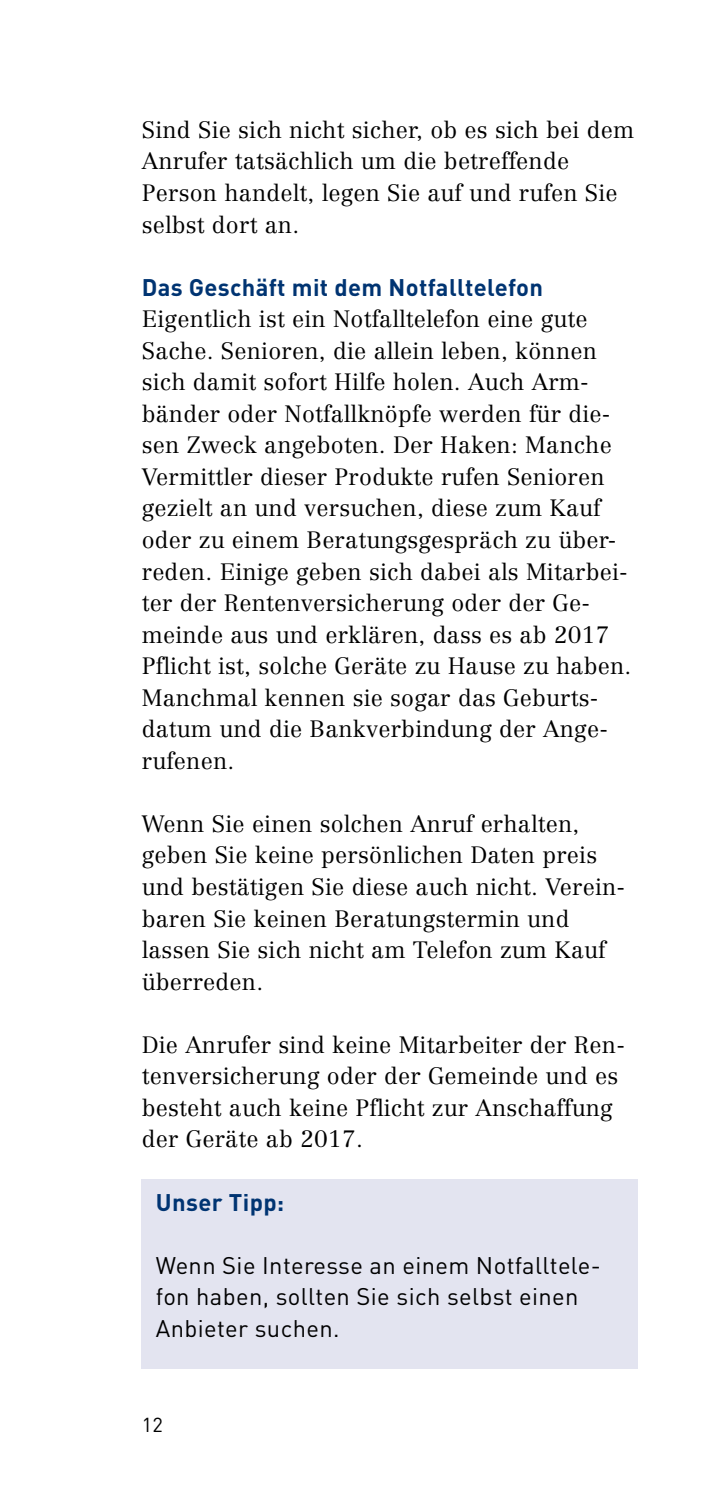
<style>
.page{position:relative;width:709px;height:1489px;background:#fff}
.page>*{position:absolute;margin:0;border:0;box-sizing:border-box;transform-origin:0 0}
.t1{font:23.75px/31.5px "DIN";letter-spacing:.015em;color:#000}
.t2{font:700 23.75px "DIN";letter-spacing:.015em;color:#003472}
.t3{font:300 23.25px/31.5px "Centennial";letter-spacing:.01em;color:#000}
.t4{font:20px "DIN";color:#000}
</style>
<div class="page">
<div style="left:142px;top:1179px;width:496px;height:189px;background:#e3e4f0"></div>
<p class="t3" style="left:142px;top:114px;width:494px">Sind Sie sich nicht sicher, ob es sich bei dem Anrufer tatsächlich um die betreffende Person handelt, legen Sie auf und rufen Sie selbst dort an.</p>
<h3 class="t2" style="left:142px;top:271px;width:403px">Das Geschäft mit dem Notfalltelefon</h3>
<p class="t3" style="left:142px;top:303px;width:491px">Eigentlich ist ein Notfalltelefon eine gute Sache. Senioren, die allein leben, können sich damit sofort Hilfe holen. Auch Arm&shy;bänder oder Notfallknöpfe werden für die&shy;sen Zweck angeboten. Der Haken: Manche Vermittler dieser Produkte rufen Senioren gezielt an und versuchen, diese zum Kauf oder zu einem Beratungsgespräch zu über&shy;reden. Einige geben sich dabei als Mitarbei&shy;ter der Rentenversicherung oder der Ge&shy;meinde aus und erklären, dass es ab 2017<br>Pflicht ist, solche Geräte zu Hause zu haben.<br>Manchmal kennen sie sogar das Geburts&shy;datum und die Bankverbindung der Ange&shy;rufenen.</p>
<p class="t3" style="left:142px;top:807px;width:485px">Wenn Sie einen solchen Anruf erhalten, geben Sie keine persönlichen Daten preis und bestätigen Sie diese auch nicht. Verein&shy;baren Sie keinen Beratungstermin und lassen Sie sich nicht am Telefon zum Kauf überreden.</p>
<p class="t3" style="left:142px;top:1028px;width:484px">Die Anrufer sind keine Mitarbeiter der Ren&shy;tenversicherung oder der Gemeinde und es besteht auch keine Pflicht zur Anschaffung der Geräte ab 2017.</p>
<h3 class="t2" style="left:156px;top:1186px;width:130px">Unser Tipp:</h3>
<p class="t1" style="left:156px;top:1248px;width:446px">Wenn Sie Interesse an einem Notfalltele&shy;fon haben, sollten Sie sich selbst einen<br>Anbieter suchen.</p>
<p class="t4" style="left:142px;top:1411px;width:23px">12</p>
</div>
